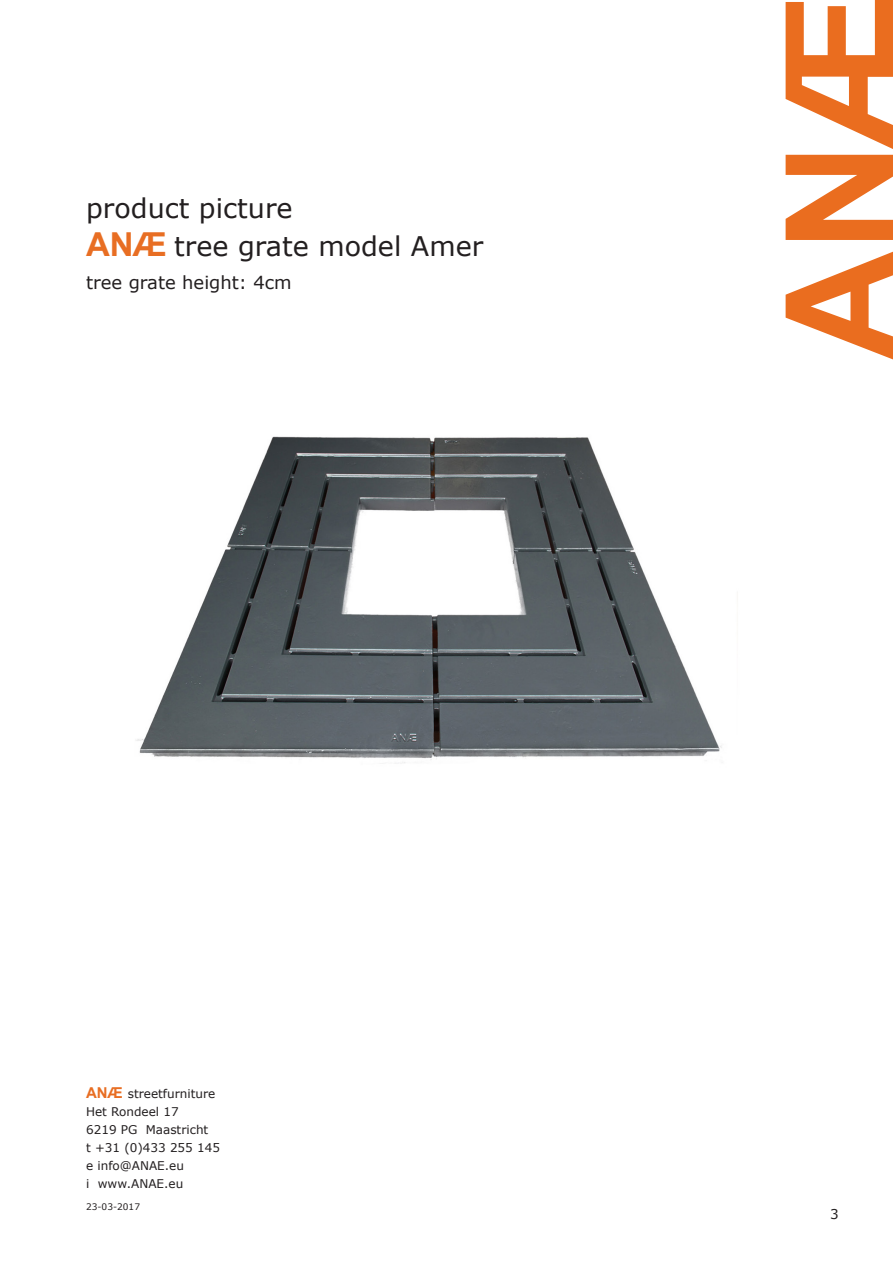
<style>
.page{position:relative;width:893px;height:1263px;background:#fff}
.page>*{position:absolute;margin:0;border:0;box-sizing:border-box;transform-origin:0 0}
.t1{font:27px "Verdana";color:#231f20}
.t2{font:18px "Verdana";color:#231f20}
.t3{font:13.5px "Verdana";color:#231f20}
.t4{font:12px/18px "Verdana";color:#231f20}
.t5{font:9px "Verdana";color:#231f20}
.s1{font-family:"Arial";font-weight:700;font-size:33px;color:#e86e23}
.s2{font-family:"Arial";font-weight:700;font-size:15px;color:#e86e23}
</style>
<div class="page">
<img style="left:136px;top:436px;width:586px;height:328px">
<svg style="left:786px;top:0;width:107px;height:359px"></svg>
<p class="t1" style="left:86px;top:189px;width:208px">product picture</p>
<h1 class="t1" style="left:86px;top:228px;width:399px"><span class="s1">ANÆ</span> tree grate model Amer</h1>
<h2 class="t2" style="left:86px;top:270px;width:207px">tree grate height: 4cm</h2>
<p class="t4" style="left:86px;top:1085px;width:135px"><span class="s2">ANÆ</span> streetfurniture<br>Het Rondeel 17<br>6219 PG Maastricht<br>t +31 (0)433 255 145 e info@ANAE.eu<br>i www.ANAE.eu</p>
<p class="t5" style="left:86px;top:1200px;width:55px">23-03-2017</p>
<p class="t3" style="left:830px;top:1205px;width:10px">3</p>
</div>
